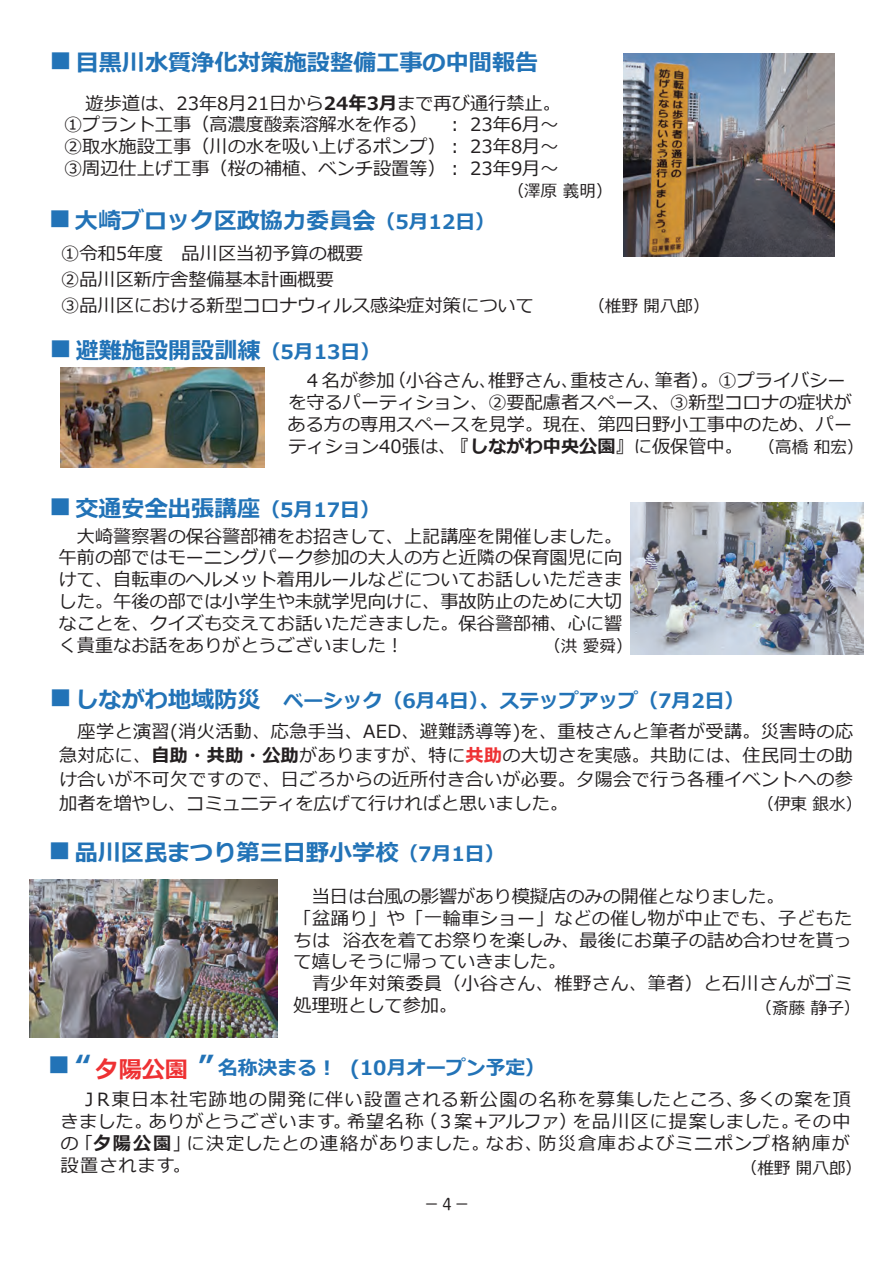
<style>
.page{position:relative;width:893px;height:1263px;background:#fff}
.page>*{position:absolute;margin:0;border:0;box-sizing:border-box;transform-origin:0 0}
.t1{font:700 29.85px "Meiryo";color:#2273b7}
.t2{font:700 23.1px "Meiryo";color:#2273b7}
.t3{font:700 23.1px "Meiryo";color:#ee3133}
.t4{font:700 19.8px "Meiryo";color:#2273b7}
.t5{font:18.15px/21.8px "Meiryo";color:#231f20}
.t6{font:18.15px "Meiryo";letter-spacing:.025em;color:#231f20}
.t7{font:18.15px "Meiryo";letter-spacing:.07em;color:#231f20}
.t8{font:18.15px "Meiryo";letter-spacing:.08em;color:#231f20}
.t9{font:18.15px "Meiryo";letter-spacing:.02em;color:#231f20}
.t10{font:18.15px "Meiryo";letter-spacing:.035em;color:#231f20}
.t11{font:700 18.15px "Meiryo";color:#231f20}
.t12{font:16.5px "Meiryo";color:#231f20}
.t13{font:15px "Shin M Go Pro";color:#231f20}
.s1{font-weight:700}
.s2{font-size:16.5px}
.s3{font-family:"Koz Go Pr 6 N"}
.s4{font-weight:700;color:#ee3133}
.s5{font-weight:400}
</style>
<div class="page">
<img style="left:624px;top:54px;width:211px;height:202px">
<img style="left:61px;top:368px;width:204px;height:99px">
<img style="left:631px;top:502px;width:233px;height:153px">
<img style="left:30px;top:880px;width:248px;height:157px">
<h1 class="t1" style="left:46px;top:43px;width:31px">■</h1>
<p class="t2" style="left:76px;top:49px;width:464px">目黒川水質浄化対策施設整備工事の中間報告</p>
<p class="t5" style="left:86px;top:92px;width:477px;text-align:right">遊歩道は、23年8月21日から<span class="s1">24年3月</span>まで再び通行禁止。： 23年6月~</p>
<p class="t5" style="left:64px;top:114px;width:496px">①プラント工事（高濃度酸素溶解水を作る）<br>②取水施設工事（川の水を吸い上げるポンプ）： 23年8月~<br>③周辺仕上げ工事（桜の補植、ベンチ設置等）： 23年9月~</p>
<p class="t12" style="left:508px;top:182px;width:106px">（澤原義明(</p>
<p class="t2" style="left:75px;top:208px;width:302px">大崎ブロック区政協力委員会</p>
<h1 class="t1" style="left:45px;top:201px;width:31px">■</h1>
<p class="t5" style="left:61px;top:240px;width:274px;line-height:26.2px">①令和5年度<br>②品川区新庁舎整備基本計画概要</p>
<p class="t5" style="left:182px;top:242px;width:183px">品川区当初予算の概要</p>
<p class="t4" style="left:376px;top:211px;width:121px">（5月12日(</p>
<p class="t5" style="left:61px;top:295px;width:474px">③品川区における新型コロナウィルス感染症対策について</p>
<p class="t2" style="left:76px;top:338px;width:187px">避難施設開設訓練</p>
<h1 class="t1" style="left:46px;top:332px;width:31px">■</h1>
<p class="t4" style="left:261px;top:341px;width:121px">（5月13日(</p>
<p class="t12" style="left:588px;top:297px;width:123px">（椎野開八郎(</p>
<p class="t5" style="left:655px;top:370px;width:192px">筆者）。 ①プライバシー</p>
<p class="t5" style="left:288px;top:369px;width:578px;text-indent:16px">４名が参加<br>を守るパーティション、②要配慮者スペース、③新型コロナの症状がある方の専用スペースを見学。現在、第四日野小工事中のため、パーティション40張は、『<span class="s1">しながわ中央公園</span>』に仮保管中。 <span class="s2">（高橋和宏(</span></p>
<p class="t5" style="left:388px;top:370px;width:111px">（小谷さん、</p>
<p class="t5" style="left:571px;top:370px;width:92px">重枝さん、</p>
<p class="t5" style="left:488px;top:370px;width:92px">椎野さん、</p>
<p class="t2" style="left:75px;top:495px;width:187px">交通安全出張講座</p>
<h1 class="t1" style="left:46px;top:489px;width:31px">■</h1>
<p class="t5" style="left:59px;top:525px;width:565px;text-align:justify;text-indent:18px">大崎警察署の保谷警部補をお招きして、上記講座を開催しました。午前の部ではモーニングパーク参加の大人の方と近隣の保育園児に向けて、自転車のヘルメット着用ルールなどについてお話しいただきました。午後の部では小学生や未就学児向けに、事故防止のために大切なことを、クイズも交えてお話いただきました。保谷警部補、心に響</p>
<p class="t12" style="left:544px;top:636px;width:90px">（洪愛舜(</p>
<p class="t4" style="left:260px;top:498px;width:121px">（5月17日(</p>
<p class="t5" style="left:59px;top:635px;width:347px">く貴重なお話をありがとうございました<span class="s3">！</span></p>
<h1 class="t1" style="left:46px;top:680px;width:31px">■</h1>
<p class="t2" style="left:75px;top:686px;width:187px">しながわ地域防災</p>
<p class="t4" style="left:284px;top:689px;width:462px">ベーシック（6月4日）、ステップアップ（7月2日(</p>
<p class="t5" style="left:59px;top:720px;width:795px;line-height:24px;text-align:justify">　座学と演習(消火活動、応急手当、AED、避難誘導等を) 、重枝さんと筆者が受講。災害時の応急対応に、<span class="s1">自助・共助・公助</span>がありますが、特に<span class="s4">共助</span>の大切さを実感。共助には、住民同士の助け合いが不可欠ですので、日ごろからの近所付き合いが必要。夕陽会で行う各種イベントへの参加者を増やし、コミュニティを広げて行ければと思いました。</p>
<p class="t12" style="left:757px;top:795px;width:106px">（伊東銀水(</p>
<p class="t2" style="left:75px;top:839px;width:325px">品川区民まつり第三日野小学校</p>
<h1 class="t1" style="left:45px;top:833px;width:31px">■</h1>
<p class="t4" style="left:398px;top:842px;width:108px">（7月1日(</p>
<p class="t5" style="left:294px;top:886px;width:492px">　当日は台風の影響があり模擬店のみの開催となりました。</p>
<p class="t6" style="left:294px;top:908px;width:560px">「盆踊り」や「一輪車ショー」などの催し物が中止でも、子どもた</p>
<p class="t5" style="left:343px;top:929px;width:511px">浴衣を着てお祭りを楽しみ、最後にお菓子の詰め合わせを貰っ</p>
<p class="t5" style="left:294px;top:929px;width:560px">ちは<br>て嬉しそうに帰っていきました。<br>　青少年対策委員（小谷さん、椎野さん、筆者）と石川さんがゴミ処理班として参加。</p>
<p class="t12" style="left:756px;top:998px;width:106px">（斎藤静子(</p>
<h1 class="t1" style="left:44px;top:1047px;width:31px">■</h1>
<h1 class="t1" style="left:76px;top:1050px;width:17px">“</h1>
<p class="t3" style="left:96px;top:1057px;width:94px">夕陽公園</p>
<h1 class="t1" style="left:198px;top:1050px;width:17px">“</h1>
<p class="t4" style="left:218px;top:1056px;width:328px">名称決まる！ (10月オープン予定(</p>
<p class="t7" style="left:61px;top:1089px;width:685px">　ＪR東日本社宅跡地の開発に伴い設置される新公園の名称を募集したところ、</p>
<p class="t5" style="left:739px;top:1089px;width:113px">多くの案を頂</p>
<p class="t5" style="left:61px;top:1111px;width:94px">きました。</p>
<p class="t6" style="left:149px;top:1111px;width:204px">ありがとうございます。</p>
<p class="t5" style="left:347px;top:1111px;width:78px">希望名称</p>
<p class="t5" style="left:419px;top:1111px;width:159px">（３案＋アルファ）</p>
<p class="t10" style="left:573px;top:1111px;width:228px">を品川区に提案しました。</p>
<p class="t5" style="left:793px;top:1111px;width:59px">その中</p>
<p class="t11" style="left:75px;top:1133px;width:117px"><span class="s5">「</span>夕陽公園<span class="s5">」</span></p>
<p class="t5" style="left:61px;top:1132px;width:132px">の<br>設置されます。</p>
<p class="t9" style="left:187px;top:1133px;width:305px">に決定したとの連絡がありました。</p>
<p class="t5" style="left:486px;top:1132px;width:59px">なお、</p>
<p class="t13" style="left:424px;top:1192px;width:47px">－4－</p>
<p class="t8" style="left:538px;top:1133px;width:313px">防災倉庫およびミニポンプ格納庫が</p>
<p class="t12" style="left:741px;top:1159px;width:123px">（椎野開八郎(</p>
</div>
